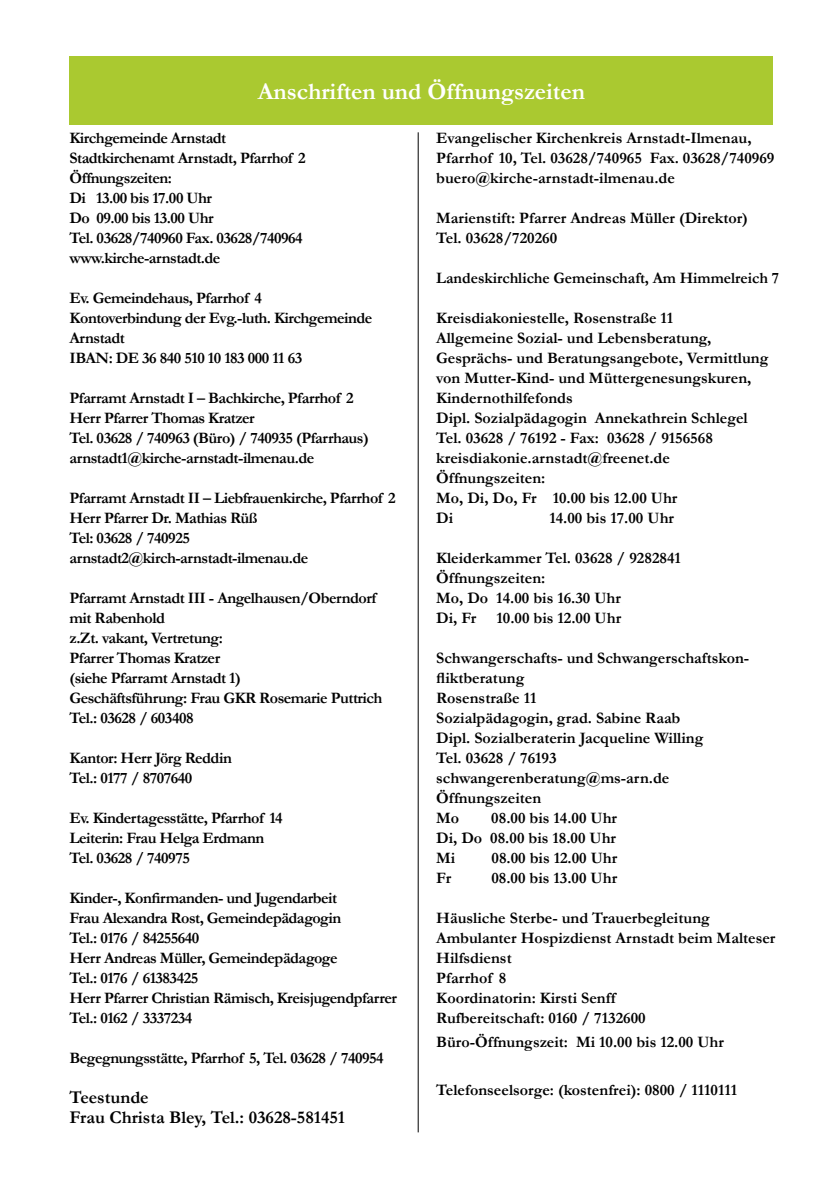
<style>
.page{position:relative;width:840px;height:1191px;background:#fff}
.page>*{position:absolute;margin:0;border:0;box-sizing:border-box;transform-origin:0 0}
.t1{font:700 24px "Garamond";color:#fff}
.t2{font:700 18px/20px "Garamond";color:#000}
.t3{font:700 16px/20px "Garamond";color:#000}
.t4{font:700 16px/20px "Garamond";letter-spacing:-.03em;color:#000}
</style>
<div class="page">
<div style="left:69px;top:57px;width:703px;height:68px;background:#aac930"></div>
<hr style="left:417px;top:132px;width:1px;height:1000px;background:#000">
<h1 class="t1" style="left:258px;top:75px;width:328px">Anschriften und Öffnungszeiten</h1>
<p class="t4" style="left:69px;top:128px;width:238px">Kirchgemeinde Arnstadt<br>Stadtkirchenamt Arnstadt, Pfarrhof 2<br>Öffnungszeiten:<br>Di 13.00 bis 17.00 Uhr<br>Do 09.00 bis 13.00 Uhr<br>Tel. 03628/740960 Fax. 03628/740964 www.kirche-arnstadt.de</p>
<p class="t4" style="left:69px;top:288px;width:304px">Ev. Gemeindehaus, Pfarrhof 4<br>Kontoverbindung der Evg.-luth. Kirchgemeinde<br>Arnstadt<br>IBAN: DE 36 840 510 10 183 000 11 63</p>
<p class="t4" style="left:69px;top:388px;width:300px">Pfarramt Arnstadt I – Bachkirche, Pfarrhof 2<br>Herr Pfarrer Thomas Kratzer<br>Tel. 03628 / 740963 (Büro) / 740935 (Pfarrhaus) arnstadt1@kirche-arnstadt-ilmenau.de</p>
<p class="t4" style="left:69px;top:488px;width:327px">Pfarramt Arnstadt II – Liebfrauenkirche, Pfarrhof 2<br>Herr Pfarrer Dr. Mathias Rüß<br>Tel: 03628 / 740925 arnstadt2@kirch-arnstadt-ilmenau.de</p>
<p class="t4" style="left:69px;top:588px;width:314px">Pfarramt Arnstadt III - Angelhausen/Oberndorf mit Rabenhold<br>z.Zt. vakant, Vertretung:<br>Pfarrer Thomas Kratzer<br>(siehe Pfarramt Arnstadt 1)<br>Geschäftsführung: Frau GKR Rosemarie Puttrich<br>Tel.: 03628 / 603408</p>
<p class="t4" style="left:69px;top:748px;width:164px">Kantor: Herr Jörg Reddin<br>Tel.: 0177 / 8707640</p>
<p class="t4" style="left:69px;top:808px;width:215px">Ev. Kindertagesstätte, Pfarrhof 14<br>Leiterin: Frau Helga Erdmann<br>Tel. 03628 / 740975</p>
<p class="t4" style="left:69px;top:888px;width:329px">Kinder-, Konfirmanden- und Jugendarbeit<br>Frau Alexandra Rost, Gemeindepädagogin<br>Tel.: 0176 / 84255640<br>Herr Andreas Müller, Gemeindepädagoge<br>Tel.: 0176 / 61383425<br>Herr Pfarrer Christian Rämisch, Kreisjugendpfarrer Tel.: 0162 / 3337234</p>
<p class="t4" style="left:69px;top:1048px;width:315px">Begegnungsstätte, Pfarrhof 5, Tel. 03628 / 740954</p>
<p class="t2" style="left:69px;top:1087px;width:277px">Teestunde<br>Frau Christa Bley, Tel.: 03628-581451</p>
<p class="t3" style="left:436px;top:128px;width:339px">Evangelischer Kirchenkreis Arnstadt-Ilmenau,<br>Pfarrhof 10, Tel. 03628/740965 Fax. 03628/740969 buero@kirche-arnstadt-ilmenau.de</p>
<p class="t3" style="left:436px;top:208px;width:313px">Marienstift: Pfarrer Andreas Müller (Direktor)<br>Tel. 03628/720260</p>
<p class="t3" style="left:436px;top:268px;width:344px">Landeskirchliche Gemeinschaft, Am Himmelreich 7</p>
<p class="t3" style="left:436px;top:308px;width:333px">Kreisdiakoniestelle, Rosenstraße 11<br>Allgemeine Sozial- und Lebensberatung, Gesprächs- und Beratungsangebote, Vermittlung von Mutter-Kind- und Müttergenesungskuren, Kindernothilfefonds<br>Dipl. Sozialpädagogin Annekathrein Schlegel Tel. 03628 / 76192 - Fax: 03628 / 9156568 kreisdiakonie.arnstadt@freenet.de Öffnungszeiten:<br>Mo, Di, Do, Fr 10.00 bis 12.00 Uhr<br>Di</p>
<p class="t3" style="left:549px;top:508px;width:126px">14.00 bis 17.00 Uhr</p>
<p class="t3" style="left:436px;top:548px;width:246px">Kleiderkammer Tel. 03628 / 9282841<br>Öffnungszeiten:<br>Mo, Do 14.00 bis 16.30 Uhr<br>Di, Fr</p>
<p class="t3" style="left:496px;top:608px;width:126px">10.00 bis 12.00 Uhr</p>
<p class="t3" style="left:436px;top:648px;width:314px">Schwangerschafts- und Schwangerschaftskon&shy;fliktberatung<br>Rosenstraße 11<br>Sozialpädagogin, grad. Sabine Raab<br>Dipl. Sozialberaterin Jacqueline Willing<br>Tel. 03628 / 76193 schwangerenberatung@ms-arn.de<br>Öffnungszeiten<br>Mo</p>
<p class="t3" style="left:436px;top:808px;width:182px;text-align:justify;text-indent:55px">08.00 bis 14.00 Uhr Di, Do 08.00 bis 18.00 Uhr Mi</p>
<p class="t3" style="left:491px;top:848px;width:127px">08.00 bis 12.00 Uhr</p>
<p class="t3" style="left:436px;top:868px;width:17px">Fr</p>
<p class="t3" style="left:491px;top:868px;width:127px">08.00 bis 13.00 Uhr</p>
<p class="t3" style="left:436px;top:908px;width:340px">Häusliche Sterbe- und Trauerbegleitung<br>Ambulanter Hospizdienst Arnstadt beim Malteser<br>Hilfsdienst<br>Pfarrhof 8<br>Koordinatorin: Kirsti Senff<br>Rufbereitschaft: 0160 / 7132600</p>
<p class="t3" style="left:436px;top:1032px;width:289px">Büro-Öffnungszeit: Mi 10.00 bis 12.00 Uhr</p>
<p class="t3" style="left:436px;top:1080px;width:302px">Telefonseelsorge: (kostenfrei): 0800 / 1110111</p>
</div>
